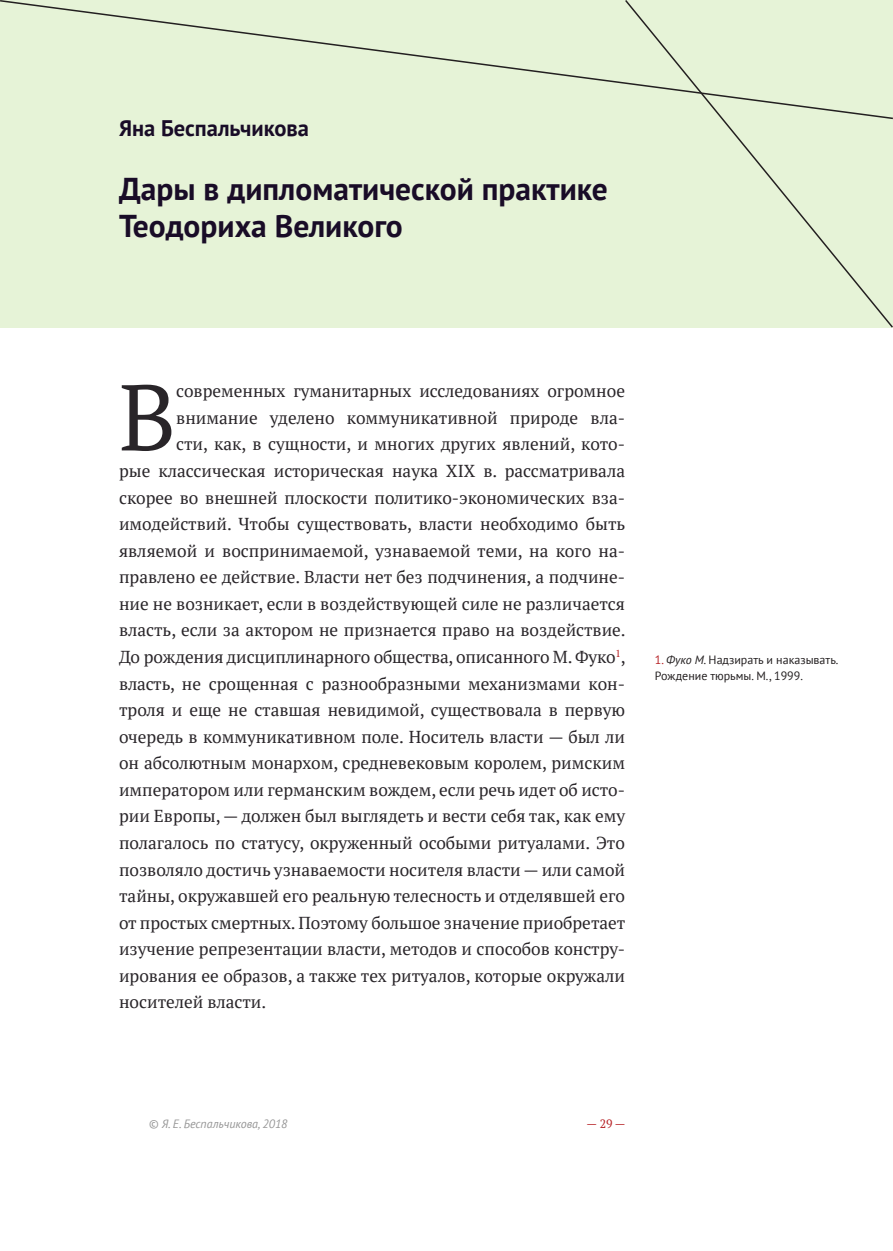
<style>
.page{position:relative;width:893px;height:1251px;background:#fff}
.page>*{position:absolute;margin:0;border:0;box-sizing:border-box;transform-origin:0 0}
.ПЕРВЫЙ_АБЗАЦ{font:93.15px "PT Serif";color:#292529}
.ЗАГОЛОВОК{font:700 31.5px/37.5px "PT Sans";color:#190c27}
.АВТОР{font:700 22.5px "PT Sans";color:#190c27}
.ПЕРВЫЙ_АБЗАЦ-2{font:17.25px "PT Serif";color:#292529}
.ССЫЛКА_СПРАВА{font:12px/16.5px "PT Sans";color:#231f20}
.копи{font:italic 12px "PT Sans";color:#969696}
.t1{font:12px "PT Serif";color:#b62024}
.s1{color:#b62024}
.s2{font-style:italic}
</style>
<div class="page">
<div style="left:624px;top:120px;width:269px;height:208px;background:#e6f3d7"></div>
<div style="left:0;top:0;width:893px;height:120px;background:#e6f3d7"></div>
<p class="АВТОР" style="left:119px;top:114px;width:192px">Яна Беспальчикова</p>
<p class="ЗАГОЛОВОК" style="left:119px;top:169px;width:490px">Дары в дипломатической практике<br>Теодориха Великого</p>
<p class="ПЕРВЫЙ_АБЗАЦ" style="left:119px;top:357px;width:59px">В</p>
<p class="ПЕРВЫЙ_АБЗАЦ-2" style="left:176px;top:380px;width:450px">современных гуманитарных исследованиях огромное</p>
<p class="ПЕРВЫЙ_АБЗАЦ-2" style="left:176px;top:406px;width:450px">внимание уделено коммуникативной природе вла-</p>
<p class="ПЕРВЫЙ_АБЗАЦ-2" style="left:176px;top:433px;width:450px">сти, как, в сущности, и многих других явлений, кото-</p>
<p class="ПЕРВЫЙ_АБЗАЦ-2" style="left:119px;top:459px;width:507px">рые классическая историческая наука XIX в. рассматривала</p>
<p class="ПЕРВЫЙ_АБЗАЦ-2" style="left:119px;top:486px;width:507px">скорее во внешней плоскости политико-экономических вза-</p>
<p class="ПЕРВЫЙ_АБЗАЦ-2" style="left:119px;top:512px;width:508px">имодействий. Чтобы существовать, власти необходимо быть</p>
<p class="ПЕРВЫЙ_АБЗАЦ-2" style="left:119px;top:539px;width:507px">являемой и воспринимаемой, узнаваемой теми, на кого на-</p>
<p class="ПЕРВЫЙ_АБЗАЦ-2" style="left:119px;top:566px;width:507px">правлено ее действие. Власти нет без подчинения, а подчине-</p>
<p class="ПЕРВЫЙ_АБЗАЦ-2" style="left:119px;top:592px;width:508px">ние не возникает, если в воздействующей силе не различается</p>
<p class="ПЕРВЫЙ_АБЗАЦ-2" style="left:119px;top:619px;width:508px">власть, если за актором не признается право на воздействие.</p>
<p class="ПЕРВЫЙ_АБЗАЦ-2" style="left:119px;top:645px;width:508px">До рождения дисциплинарного общества, описанного М. Фуко<sup>1</sup>,</p>
<p class="ПЕРВЫЙ_АБЗАЦ-2" style="left:119px;top:672px;width:507px">власть, не срощенная с разнообразными механизмами кон-</p>
<p class="ПЕРВЫЙ_АБЗАЦ-2" style="left:119px;top:698px;width:507px">троля и еще не ставшая невидимой, существовала в первую</p>
<p class="ПЕРВЫЙ_АБЗАЦ-2" style="left:119px;top:725px;width:507px">очередь в коммуникативном поле. Носитель власти — был ли</p>
<p class="ПЕРВЫЙ_АБЗАЦ-2" style="left:119px;top:751px;width:508px">он абсолютным монархом, средневековым королем, римским</p>
<p class="ПЕРВЫЙ_АБЗАЦ-2" style="left:119px;top:778px;width:507px">императором или германским вождем, если речь идет об исто-</p>
<p class="ПЕРВЫЙ_АБЗАЦ-2" style="left:119px;top:805px;width:507px">рии Европы, — должен был выглядеть и вести себя так, как ему</p>
<p class="ПЕРВЫЙ_АБЗАЦ-2" style="left:119px;top:831px;width:507px">полагалось по статусу, окруженный особыми ритуалами. Это</p>
<p class="ПЕРВЫЙ_АБЗАЦ-2" style="left:119px;top:858px;width:508px">позволяло достичь узнаваемости носителя власти — или самой</p>
<p class="ПЕРВЫЙ_АБЗАЦ-2" style="left:119px;top:884px;width:507px">тайны, окружавшей его реальную телесность и отделявшей его</p>
<p class="ПЕРВЫЙ_АБЗАЦ-2" style="left:119px;top:911px;width:508px">от простых смертных. Поэтому большое значение приобретает</p>
<p class="ПЕРВЫЙ_АБЗАЦ-2" style="left:119px;top:937px;width:507px">изучение репрезентации власти, методов и способов констру-</p>
<p class="ПЕРВЫЙ_АБЗАЦ-2" style="left:119px;top:964px;width:507px">ирования ее образов, а также тех ритуалов, которые окружали</p>
<p class="ПЕРВЫЙ_АБЗАЦ-2" style="left:119px;top:990px;width:149px">носителей власти.</p>
<p class="ССЫЛКА_СПРАВА" style="left:655px;top:650px;width:185px"><span class="s1">1.</span> <span class="s2">Фуко М.</span> Надзирать и наказывать.<br>Рождение тюрьмы. M., 1999.</p>
<p class="копи" style="left:149px;top:1116px;width:140px">© Я. Е. Беспальчикова, 2018</p>
<p class="t1" style="left:587px;top:1115px;width:40px">— 29 —</p>
</div>
